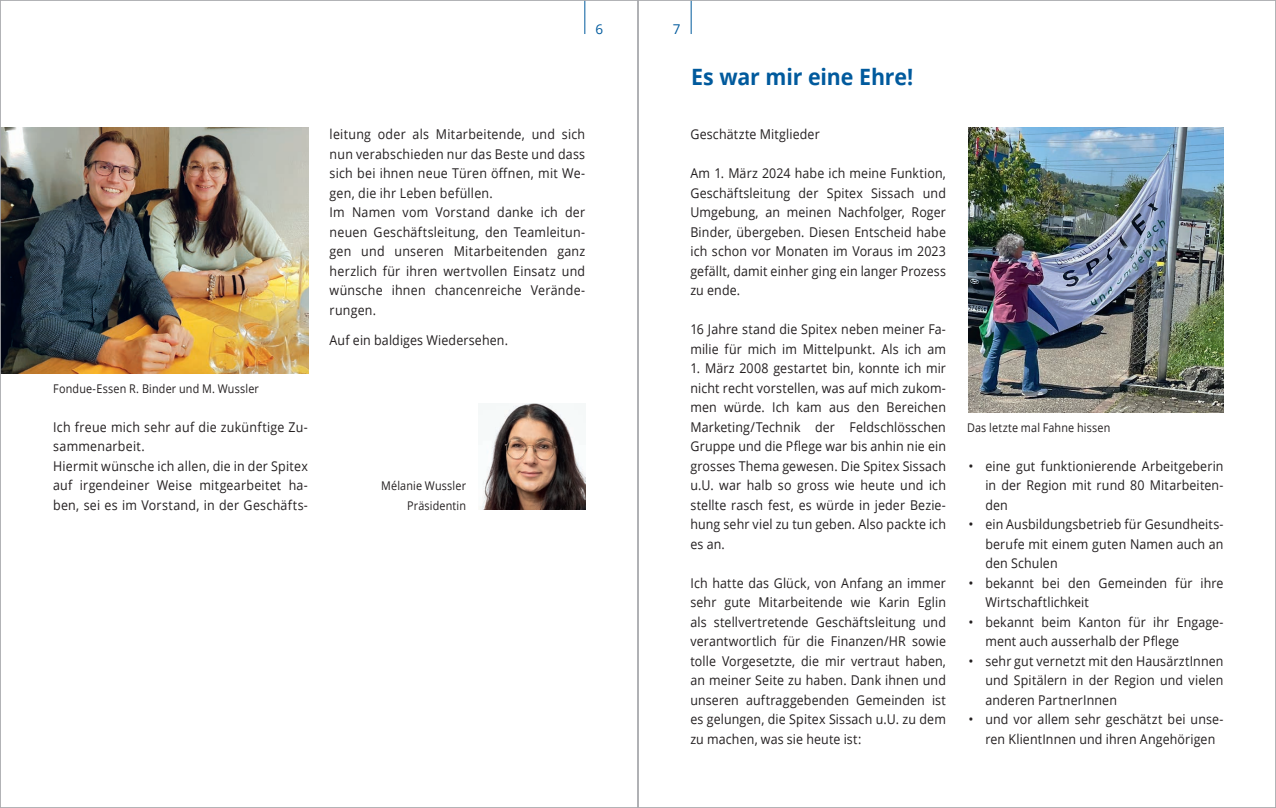
<style>
.page{position:relative;width:1276px;height:808px;background:#fff}
.page>*{position:absolute;margin:0;border:0;box-sizing:border-box;transform-origin:0 0}
.t1{font:700 22.5px "Open Sans";letter-spacing:-.005em;color:#015a9d;scale:.95 1}
.t2{font:13.5px/19.5px "Open Sans";letter-spacing:.015em;color:#231f20;scale:.92 1}
.t3{font:13.5px/19.5px "Open Sans";letter-spacing:.015em;color:#231f20;text-align:justify}
.t4{font:13.5px "Open Sans";color:#015a9d}
.t5{font:12px/19.5px "Open Sans";letter-spacing:.015em;color:#231f20;text-align:right;scale:.9 1}
</style>
<div class="page">
<hr style="left:584px;top:0;width:1px;height:34px;background:#015a9d">
<hr style="left:691px;top:0;width:1px;height:34px;background:#015a9d">
<img style="left:482px;top:403px;width:103px;height:107px">
<img style="left:2px;top:128px;width:306px;height:245px">
<img style="left:968px;top:128px;width:255px;height:284px">
<p class="t5" style="left:53px;top:378px;width:230px">Fondue-Essen R. Binder und M. Wussler</p>
<p class="t2" style="left:53px;top:417px;width:278px">Ich freue mich sehr auf die zukünftige Zu&shy;sammenarbeit.<br>Hiermit wünsche ich allen, die in der Spitex auf irgendeiner Weise mitgearbeitet ha&shy;ben, sei es im Vorstand, in der Geschäfts-</p>
<p class="t4" style="left:595px;top:20px;width:9px">6</p>
<p class="t4" style="left:673px;top:20px;width:9px">7</p>
<h1 class="t1" style="left:691px;top:61px;width:235px">Es war mir eine Ehre!</h1>
<p class="t2" style="left:330px;top:124px;width:279px">leitung oder als Mitarbeitende, und sich nun verabschieden nur das Beste und dass sich bei ihnen neue Türen öffnen, mit We&shy;gen, die ihr Leben befüllen.<br>Im Namen vom Vorstand danke ich der neuen Geschäftsleitung, den Teamleitun&shy;gen und unseren Mitarbeitenden ganz herzlich für ihren wertvollen Einsatz und wünsche ihnen chancenreiche Verände&shy;rungen.</p>
<p class="t2" style="left:330px;top:330px;width:195px">Auf ein baldiges Wiedersehen.</p>
<p class="t5" style="left:381px;top:476px;width:96px">Mélanie Wussler<br>Präsidentin</p>
<p class="t2" style="left:690px;top:124px;width:142px">Geschätzte Mitglieder</p>
<p class="t2" style="left:690px;top:163px;width:279px;text-align:justify">Am 1. März 2024 habe ich meine Funktion, Geschäftsleitung der Spitex Sissach und Umgebung, an meinen Nachfolger, Roger Binder, übergeben. Diesen Entscheid habe ich schon vor Monaten im Voraus im 2023 gefällt, damit einher ging ein langer Prozess zu ende.</p>
<p class="t2" style="left:690px;top:319px;width:279px">16 Jahre stand die Spitex neben meiner Fa&shy;milie für mich im Mittelpunkt. Als ich am</p>
<p class="t2" style="left:690px;top:358px;width:279px;text-align:justify">1. März 2008 gestartet bin, konnte ich mir nicht recht vorstellen, was auf mich zukom&shy;men würde. Ich kam aus den Bereichen Marketing/Technik der Feldschlösschen Gruppe und die Pflege war bis anhin nie ein grosses Thema gewesen. Die Spitex Sissach u.U. war halb so gross wie heute und ich stellte rasch fest, es würde in jeder Bezie&shy;hung sehr viel zu tun geben. Also packte ich es an.</p>
<p class="t2" style="left:690px;top:573px;width:279px;text-align:justify">Ich hatte das Glück, von Anfang an immer sehr gute Mitarbeitende wie Karin Eglin als stellvertretende Geschäftsleitung und verantwortlich für die Finanzen/HR sowie tolle Vorgesetzte, die mir vertraut haben, an meiner Seite zu haben. Dank ihnen und unseren auftraggebenden Gemeinden ist es gelungen, die Spitex Sissach u.U. zu dem zu machen, was sie heute ist:</p>
<p class="t5" style="left:967px;top:417px;width:161px">Das letzte mal Fahne hissen</p>
<p class="t3" style="left:985px;top:456px;width:240px;text-indent:-17px">• eine gut funktionierende Arbeitgeberin in der Region mit rund 80 Mitarbeiten&shy;den</p>
<p class="t3" style="left:985px;top:514px;width:240px;text-indent:-17px">• ein Ausbildungsbetrieb für Gesundheits&shy;berufe mit einem guten Namen auch an den Schulen</p>
<p class="t3" style="left:985px;top:573px;width:240px;text-indent:-17px">• bekannt bei den Gemeinden für ihre<br>Wirtschaftlichkeit</p>
<p class="t3" style="left:985px;top:612px;width:240px;text-indent:-17px">• bekannt beim Kanton für ihr Engage&shy;ment auch ausserhalb der Pflege</p>
<p class="t3" style="left:985px;top:651px;width:240px;text-indent:-17px">• sehr gut vernetzt mit den HausärztInnen und Spitälern in der Region und vielen anderen PartnerInnen</p>
<p class="t3" style="left:985px;top:709px;width:240px;text-indent:-17px">• und vor allem sehr geschätzt bei unse&shy;ren KlientInnen und ihren Angehörigen</p>
</div>
